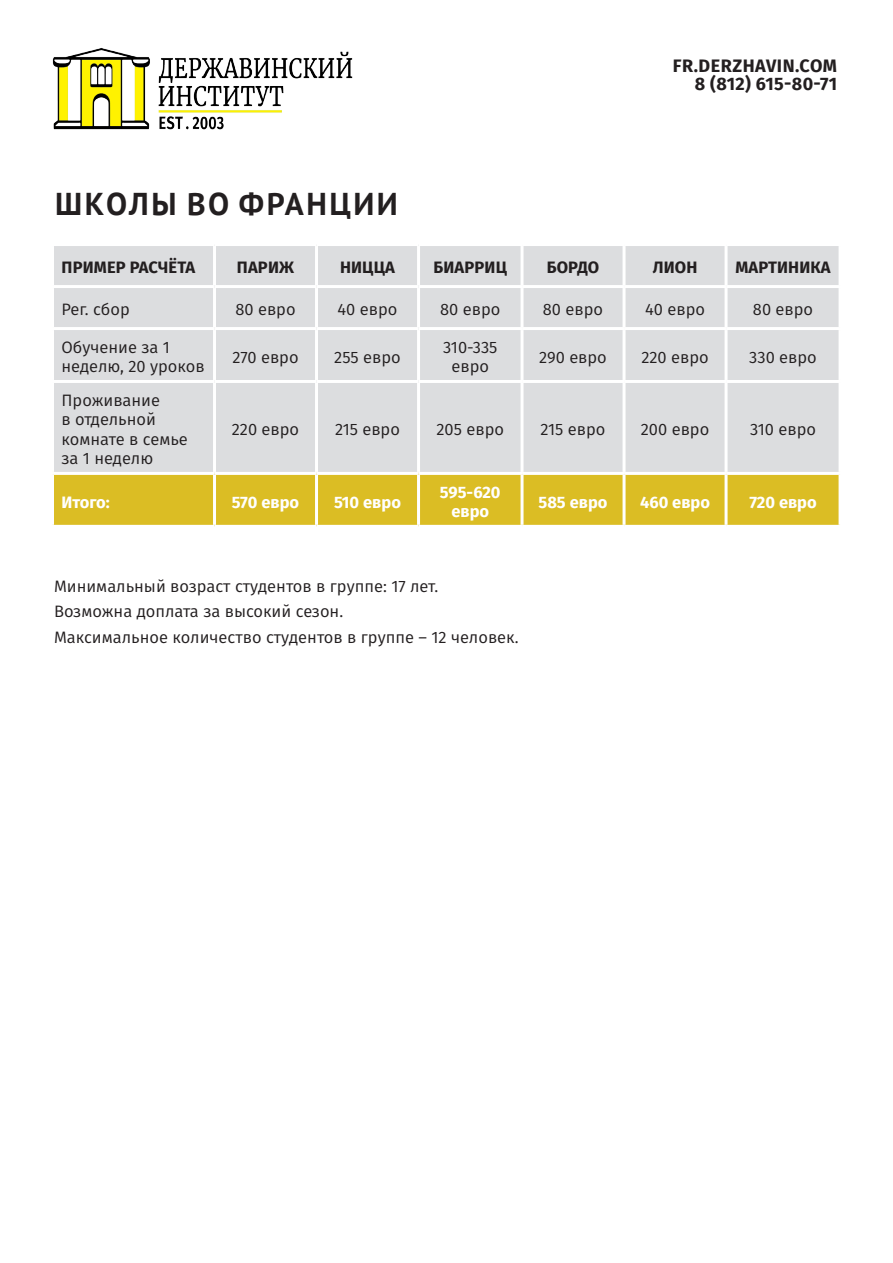
<style>
.page{position:relative;width:893px;height:1263px;background:#fff}
.page>*{position:absolute;margin:0;border:0;box-sizing:border-box;transform-origin:0 0}
.ПОДЗАГОЛОВОК_БЕЗ_ОТБ{font:700 31.5px "PT Sans";letter-spacing:.08em;color:#231f20}
.ПОДЗАГОЛОВОК{font:700 18px "Fira Sans";letter-spacing:.02em;color:#231f20}
.ОСНОВНОЙ{font:16.5px/19.5px "Fira Sans";color:#231f20}
.ОСНОВНОЙ-2{font:700 16.5px/19.5px "Fira Sans";color:#fff;text-align:center}
.ОСНОВНОЙ-3{font:700 16.5px "Fira Sans";letter-spacing:.01em;color:#231f20}
</style>
<div class="page">
<img style="left:52px;top:48px;width:301px;height:82px">
<div style="left:54px;top:246px;width:784px;height:226px;background:#dcdddf"></div>
<div style="left:54px;top:475px;width:784px;height:50px;background:#dbbd24"></div>
<hr style="left:213px;top:246px;width:3px;height:39px;background:#fff">
<hr style="left:315px;top:246px;width:3px;height:39px;background:#fff">
<hr style="left:417px;top:246px;width:3px;height:39px;background:#fff">
<hr style="left:520px;top:246px;width:4px;height:39px;background:#f6f6f7">
<hr style="left:622px;top:246px;width:4px;height:39px;background:#f6f7f7">
<hr style="left:724px;top:246px;width:4px;height:39px;background:#f6f7f7">
<svg style="left:838px;top:246px;width:1px;height:39px"></svg>
<hr style="left:51px;top:285px;width:163px;height:3px;background:#fff">
<hr style="left:214px;top:285px;width:102px;height:3px;background:#fff">
<hr style="left:213px;top:288px;width:3px;height:39px;background:#fff">
<hr style="left:316px;top:285px;width:102px;height:3px;background:#fff">
<hr style="left:315px;top:288px;width:3px;height:39px;background:#fff">
<hr style="left:418px;top:285px;width:104px;height:3px;background:#fff">
<hr style="left:417px;top:288px;width:3px;height:39px;background:#fff">
<hr style="left:522px;top:285px;width:102px;height:3px;background:#fff">
<hr style="left:520px;top:288px;width:4px;height:39px;background:#f6f6f7">
<hr style="left:624px;top:285px;width:102px;height:3px;background:#fff">
<hr style="left:622px;top:288px;width:4px;height:39px;background:#f6f6f7">
<hr style="left:726px;top:285px;width:116px;height:3px;background:#fff">
<hr style="left:724px;top:288px;width:4px;height:39px;background:#f6f6f7">
<svg style="left:838px;top:288px;width:1px;height:39px"></svg>
<hr style="left:51px;top:327px;width:163px;height:3px;background:#fff">
<hr style="left:214px;top:327px;width:102px;height:3px;background:#fff">
<hr style="left:213px;top:330px;width:3px;height:50px;background:#fff">
<hr style="left:316px;top:327px;width:102px;height:3px;background:#fff">
<hr style="left:315px;top:330px;width:3px;height:50px;background:#fff">
<hr style="left:418px;top:327px;width:104px;height:3px;background:#fff">
<hr style="left:417px;top:330px;width:3px;height:50px;background:#fff">
<hr style="left:522px;top:327px;width:102px;height:3px;background:#fff">
<hr style="left:520px;top:330px;width:4px;height:50px;background:#f6f6f6">
<hr style="left:624px;top:327px;width:102px;height:3px;background:#fff">
<hr style="left:622px;top:330px;width:4px;height:50px;background:#f6f6f6">
<hr style="left:726px;top:327px;width:116px;height:3px;background:#fff">
<hr style="left:724px;top:330px;width:4px;height:50px;background:#f6f6f7">
<svg style="left:838px;top:330px;width:1px;height:50px"></svg>
<hr style="left:51px;top:380px;width:163px;height:3px;background:#fff">
<hr style="left:214px;top:380px;width:102px;height:3px;background:#fff">
<hr style="left:213px;top:383px;width:3px;height:89px;background:#fff">
<hr style="left:316px;top:380px;width:102px;height:3px;background:#fff">
<hr style="left:315px;top:383px;width:3px;height:89px;background:#fff">
<hr style="left:418px;top:380px;width:104px;height:3px;background:#fff">
<hr style="left:417px;top:383px;width:3px;height:89px;background:#fff">
<hr style="left:522px;top:380px;width:102px;height:3px;background:#fff">
<hr style="left:520px;top:383px;width:4px;height:89px;background:#f5f5f6">
<hr style="left:624px;top:380px;width:102px;height:3px;background:#fff">
<hr style="left:622px;top:383px;width:4px;height:89px;background:#f5f6f6">
<hr style="left:726px;top:380px;width:116px;height:3px;background:#fff">
<hr style="left:724px;top:383px;width:4px;height:89px;background:#f5f6f6">
<svg style="left:838px;top:383px;width:1px;height:89px"></svg>
<hr style="left:213px;top:475px;width:3px;height:50px;background:#fff">
<hr style="left:315px;top:475px;width:3px;height:50px;background:#fff">
<hr style="left:417px;top:475px;width:3px;height:50px;background:#fff">
<svg style="left:520px;top:475px;width:4px;height:50px"></svg>
<svg style="left:622px;top:475px;width:4px;height:50px"></svg>
<svg style="left:724px;top:475px;width:4px;height:50px"></svg>
<svg style="left:838px;top:475px;width:2px;height:50px"></svg>
<p class="ПОДЗАГОЛОВОК_БЕЗ_ОТБ" style="left:55px;top:183px;width:344px">ШКОЛЫ ВО ФРАНЦИИ</p>
<p class="ПОДЗАГОЛОВОК" style="left:673px;top:51px;width:165px">FR.DERZHAVIN.COM</p>
<p class="ПОДЗАГОЛОВОК" style="left:695px;top:69px;width:144px">8 (812) 615-80-71</p>
<p class="ОСНОВНОЙ-3" style="left:62px;top:254px;width:135px">ПРИМЕР РАСЧЁТА</p>
<p class="ОСНОВНОЙ-3" style="left:237px;top:254px;width:59px">ПАРИЖ</p>
<p class="ОСНОВНОЙ-3" style="left:340px;top:254px;width:56px">НИЦЦА</p>
<p class="ОСНОВНОЙ-3" style="left:433px;top:254px;width:75px">БИАРРИЦ</p>
<p class="ОСНОВНОЙ-3" style="left:547px;top:254px;width:54px">БОРДО</p>
<p class="ОСНОВНОЙ-3" style="left:653px;top:254px;width:46px">ЛИОН</p>
<p class="ОСНОВНОЙ-3" style="left:735px;top:254px;width:97px">МАРТИНИКА</p>
<p class="ОСНОВНОЙ" style="left:62px;top:299px;width:70px">Рег. сбор</p>
<p class="ОСНОВНОЙ" style="left:235px;top:299px;width:62px">80 евро</p>
<p class="ОСНОВНОЙ" style="left:338px;top:299px;width:61px">40 евро</p>
<p class="ОСНОВНОЙ" style="left:440px;top:299px;width:62px">80 евро</p>
<p class="ОСНОВНОЙ" style="left:543px;top:299px;width:62px">80 евро</p>
<p class="ОСНОВНОЙ" style="left:645px;top:299px;width:61px">40 евро</p>
<p class="ОСНОВНОЙ" style="left:753px;top:299px;width:62px">80 евро</p>
<p class="ОСНОВНОЙ" style="left:62px;top:337px;width:145px">Обучение за 1 неделю, 20 уроков</p>
<p class="ОСНОВНОЙ" style="left:232px;top:347px;width:68px">270 евро</p>
<p class="ОСНОВНОЙ" style="left:334px;top:347px;width:68px">255 евро</p>
<p class="ОСНОВНОЙ" style="left:443px;top:337px;width:56px;text-align:center">310-335 евро</p>
<p class="ОСНОВНОЙ" style="left:539px;top:347px;width:69px">290 евро</p>
<p class="ОСНОВНОЙ" style="left:641px;top:347px;width:69px">220 евро</p>
<p class="ОСНОВНОЙ" style="left:749px;top:347px;width:69px">330 евро</p>
<p class="ОСНОВНОЙ" style="left:62px;top:390px;width:128px">Проживание<br>в отдельной комнате в семье за 1 неделю</p>
<p class="ОСНОВНОЙ" style="left:232px;top:419px;width:69px">220 евро</p>
<p class="ОСНОВНОЙ" style="left:335px;top:419px;width:66px">215 евро</p>
<p class="ОСНОВНОЙ" style="left:437px;top:419px;width:69px">205 евро</p>
<p class="ОСНОВНОЙ" style="left:541px;top:419px;width:66px">215 евро</p>
<p class="ОСНОВНОЙ" style="left:641px;top:419px;width:70px">200 евро</p>
<p class="ОСНОВНОЙ" style="left:750px;top:419px;width:67px">310 евро</p>
<p class="ОСНОВНОЙ-2" style="left:62px;top:491px;width:50px">Итого:</p>
<p class="ОСНОВНОЙ-2" style="left:232px;top:491px;width:69px">570 евро</p>
<p class="ОСНОВНОЙ-2" style="left:334px;top:491px;width:68px">510 евро</p>
<p class="ОСНОВНОЙ-2" style="left:440px;top:481px;width:62px">595-620 евро</p>
<p class="ОСНОВНОЙ-2" style="left:539px;top:491px;width:70px">585 евро</p>
<p class="ОСНОВНОЙ-2" style="left:640px;top:491px;width:71px">460 евро</p>
<p class="ОСНОВНОЙ-2" style="left:749px;top:491px;width:69px">720 евро</p>
<p class="ОСНОВНОЙ" style="left:54px;top:576px;width:386px">Минимальный возраст студентов в группе: 17 лет.</p>
<p class="ОСНОВНОЙ" style="left:54px;top:601px;width:291px">Возможна доплата за высокий сезон.</p>
<p class="ОСНОВНОЙ" style="left:54px;top:627px;width:466px">Максимальное количество студентов в группе – 12 человек.</p>
</div>
